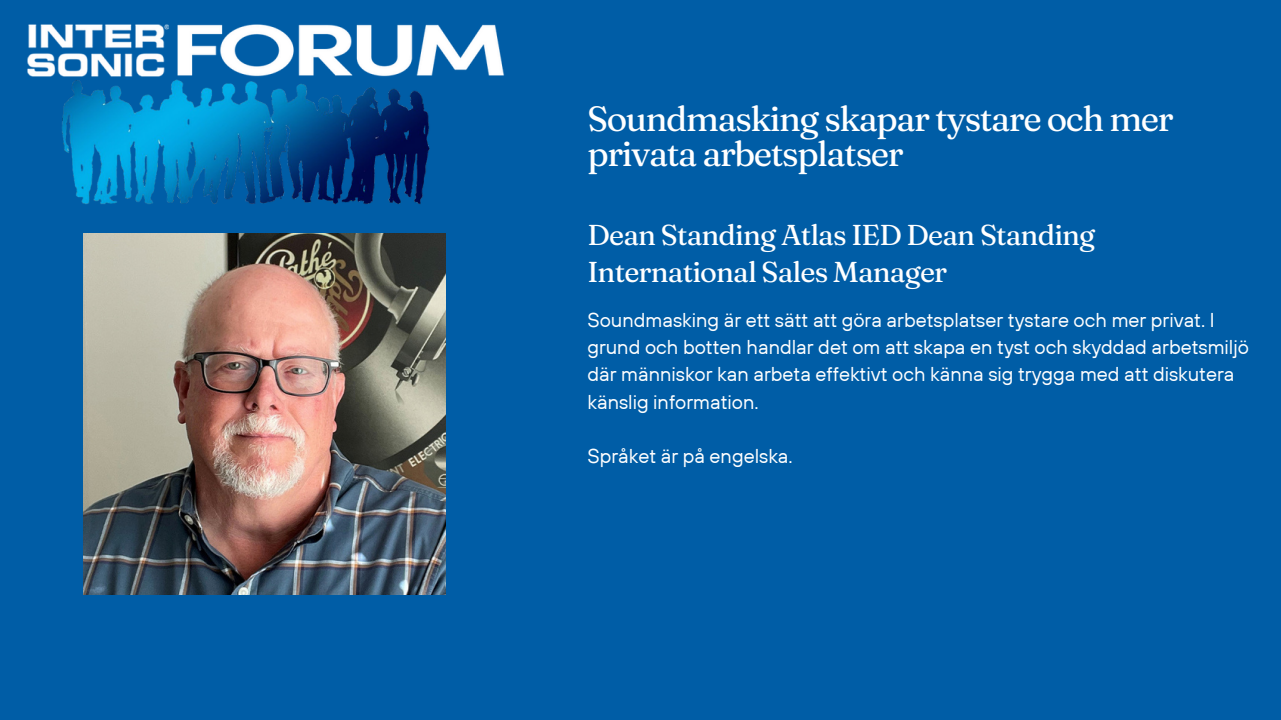
<style>
.page{position:relative;width:1281px;height:720px;background:#005da6}
.page>*{position:absolute;margin:0;border:0;box-sizing:border-box;transform-origin:0 0}
.t1{font:35px/34.8px "Fraunces 9 pt";letter-spacing:-.04em;color:#fff}
.t2{font:28.75px/36.6px "Fraunces 9 pt";letter-spacing:-.03em;color:#fff}
.t3{font:20px/27.2px "TT Hoves";color:#fff}
</style>
<div class="page">
<img style="left:62px;top:88px;width:368px;height:116px">
<img style="left:84px;top:233px;width:361px;height:362px">
<img style="left:27px;top:24px;width:478px;height:64px">
<p class="t1" style="left:587px;top:101px;width:588px">Soundmasking skapar tystare och mer privata arbetsplatser</p>
<p class="t2" style="left:587px;top:217px;width:509px">Dean Standing Atlas IED Dean Standing<br>International Sales Manager</p>
<p class="t3" style="left:587px;top:306px;width:663px">Soundmasking är ett sätt att göra arbetsplatser tystare och mer privat. I grund och botten handlar det om att skapa en tyst och skyddad arbetsmiljö där människor kan arbeta effektivt och känna sig trygga med att diskutera känslig information.</p>
<p class="t3" style="left:587px;top:442px;width:207px">Språket är på engelska.</p>
</div>
